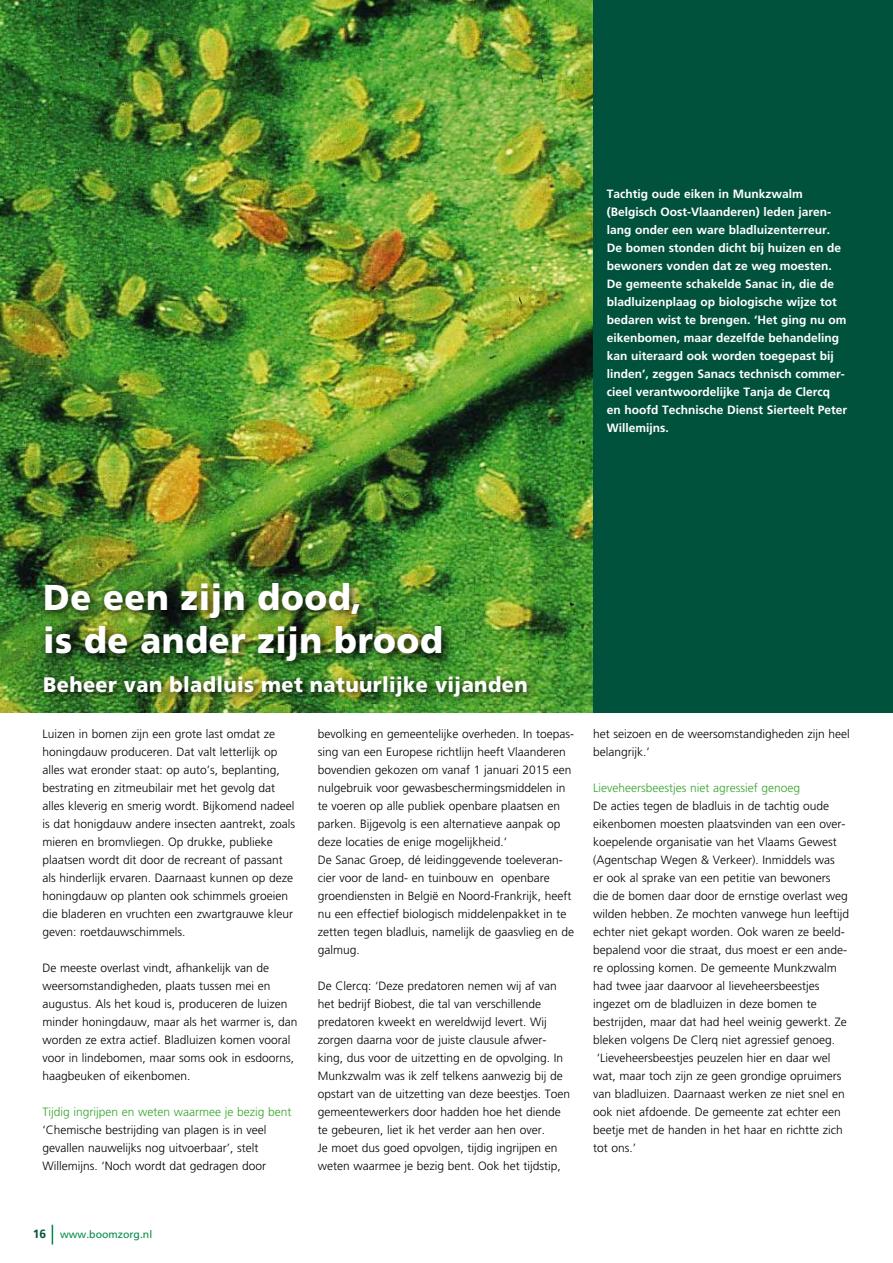
<style>
.page{position:relative;width:893px;height:1263px;background:#fff}
.page>*{position:absolute;margin:0;border:0;box-sizing:border-box;transform-origin:0 0}
.t1{font:900 36px/43.2px "Frutiger";letter-spacing:.02em;color:#fff;scale:.95 1}
.t2{font:900 21px "Frutiger";letter-spacing:.02em;color:#fff;scale:.95 1}
.t3{font:300 12px/18px "Frutiger";color:#000}
.t4{font:700 12px/18px "Frutiger";color:#fff}
.t5{font:300 12px "Frutiger";color:#35a32c}
.t6{font:10.5px "Frutiger";color:#008b45}
.s1{font-weight:700;font-size:12px;color:#00523c}
</style>
<div class="page">
<svg style="left:52px;top:1225px;width:1px;height:19px"></svg>
<img style="left:0;top:0;width:593px;height:712px">
<div style="left:593px;top:0;width:300px;height:712px;background:#00523c"></div>
<div style="left:40px;top:577px;width:412px;height:95px;background:#000;opacity:.75"></div>
<div style="left:39px;top:671px;width:499px;height:36px;background:#000;opacity:.75"></div>
<p class="t4" style="left:607px;top:185px;width:242px">Tachtig oude eiken in Munkzwalm (Belgisch Oost-Vlaanderen) leden jaren&shy;lang onder een ware bladluizenterreur.<br>De bomen stonden dicht bij huizen en de bewoners vonden dat ze weg moesten.<br>De gemeente schakelde Sanac in, die de bladluizenplaag op biologische wijze tot bedaren wist te brengen. ‘Het ging nu om eikenbomen, maar dezelfde behandeling kan uiteraard ook worden toegepast bij linden’, zeggen Sanacs technisch commer&shy;cieel verantwoordelijke Tanja de Clercq en hoofd Technische Dienst Sierteelt Peter Willemijns.</p>
<h1 class="t1" style="left:43px;top:575px;width:422px">De een zijn dood,<br>is de ander zijn brood</h1>
<h2 class="t2" style="left:43px;top:672px;width:512px">Beheer van bladluis met natuurlijke vijanden</h2>
<p class="t3" style="left:43px;top:725px;width:254px">Luizen in bomen zijn een grote last omdat ze honingdauw produceren. Dat valt letterlijk op alles wat eronder staat: op auto’s, beplanting, bestrating en zitmeubilair met het gevolg dat alles kleverig en smerig wordt. Bijkomend nadeel is dat honigdauw andere insecten aantrekt, zoals mieren en bromvliegen. Op drukke, publieke plaatsen wordt dit door de recreant of passant als hinderlijk ervaren. Daarnaast kunnen op deze honingdauw op planten ook schimmels groeien die bladeren en vruchten een zwartgrauwe kleur geven: roetdauwschimmels.</p>
<p class="t3" style="left:43px;top:959px;width:257px">De meeste overlast vindt, afhankelijk van de weersomstandigheden, plaats tussen mei en augustus. Als het koud is, produceren de luizen minder honingdauw, maar als het warmer is, dan worden ze extra actief. Bladluizen komen vooral voor in lindebomen, maar soms ook in esdoorns, haagbeuken of eikenbomen.</p>
<p class="t5" style="left:43px;top:1105px;width:251px">Tijdig ingrijpen en weten waarmee je bezig bent</p>
<p class="t3" style="left:43px;top:1121px;width:226px">‘Chemische bestrijding van plagen is in veel gevallen nauwelijks nog uitvoerbaar’, stelt<br>Willemijns. ‘Noch wordt dat gedragen door</p>
<p class="t3" style="left:318px;top:725px;width:258px">bevolking en gemeentelijke overheden. In toepas&shy;sing van een Europese richtlijn heeft Vlaanderen bovendien gekozen om vanaf 1 januari 2015 een nulgebruik voor gewasbeschermingsmiddelen in te voeren op alle publiek openbare plaatsen en parken. Bijgevolg is een alternatieve aanpak op deze locaties de enige mogelijkheid.’<br>De Sanac Groep, dé leidinggevende toeleveran&shy;cier voor de land- en tuinbouw en openbare groendiensten in België en Noord-Frankrijk, heeft nu een effectief biologisch middelenpakket in te zetten tegen bladluis, namelijk de gaasvlieg en de galmug.</p>
<p class="t3" style="left:318px;top:977px;width:254px">De Clercq: ‘Deze predatoren nemen wij af van het bedrijf Biobest, die tal van verschillende predatoren kweekt en wereldwijd levert. Wij zorgen daarna voor de juiste clausule afwer&shy;king, dus voor de uitzetting en de opvolging. In Munkzwalm was ik zelf telkens aanwezig bij de opstart van de uitzetting van deze beestjes. Toen gemeentewerkers door hadden hoe het diende te gebeuren, liet ik het verder aan hen over.<br>Je moet dus goed opvolgen, tijdig ingrijpen en weten waarmee je bezig bent. Ook het tijdstip,</p>
<p class="t3" style="left:593px;top:725px;width:258px">het seizoen en de weersomstandigheden zijn heel belangrijk.’</p>
<p class="t5" style="left:593px;top:781px;width:209px">Lieveheersbeestjes niet agressief genoeg</p>
<p class="t3" style="left:593px;top:797px;width:238px">De acties tegen de bladluis in de tachtig oude</p>
<p class="t3" style="left:593px;top:815px;width:254px">eikenbomen moesten plaatsvinden van een over-</p>
<p class="t3" style="left:593px;top:833px;width:245px">koepelende organisatie van het Vlaams Gewest</p>
<p class="t3" style="left:593px;top:851px;width:243px">(Agentschap Wegen &amp; Verkeer). Inmiddels was</p>
<p class="t3" style="left:593px;top:869px;width:239px">er ook al sprake van een petitie van bewoners</p>
<p class="t3" style="left:593px;top:887px;width:256px">die de bomen daar door de ernstige overlast weg</p>
<p class="t3" style="left:593px;top:905px;width:258px">wilden hebben. Ze mochten vanwege hun leeftijd</p>
<p class="t3" style="left:593px;top:923px;width:253px">echter niet gekapt worden. Ook waren ze beeld-</p>
<p class="t3" style="left:593px;top:941px;width:256px">bepalend voor die straat, dus moest er een ande-</p>
<p class="t3" style="left:593px;top:959px;width:245px">re oplossing komen. De gemeente Munkzwalm</p>
<p class="t3" style="left:593px;top:977px;width:228px">had twee jaar daarvoor al lieveheersbeestjes</p>
<p class="t3" style="left:593px;top:995px;width:225px">ingezet om de bladluizen in deze bomen te</p>
<p class="t3" style="left:593px;top:1013px;width:255px">bestrijden, maar dat had heel weinig gewerkt. Ze</p>
<p class="t3" style="left:593px;top:1031px;width:244px">bleken volgens De Clerq niet agressief genoeg.</p>
<p class="t3" style="left:597px;top:1049px;width:235px">‘Lieveheersbeestjes peuzelen hier en daar wel</p>
<p class="t3" style="left:593px;top:1067px;width:250px">wat, maar toch zijn ze geen grondige opruimers</p>
<p class="t3" style="left:593px;top:1085px;width:253px">van bladluizen. Daarnaast werken ze niet snel en</p>
<p class="t3" style="left:593px;top:1103px;width:249px">ook niet afdoende. De gemeente zat echter een</p>
<p class="t3" style="left:593px;top:1121px;width:251px">beetje met de handen in het haar en richtte zich</p>
<p class="t3" style="left:593px;top:1139px;width:45px">tot ons.’</p>
<p class="t6" style="left:33px;top:1228px;width:121px"><span class="s1">16</span> www.boomzorg.nl</p>
</div>
